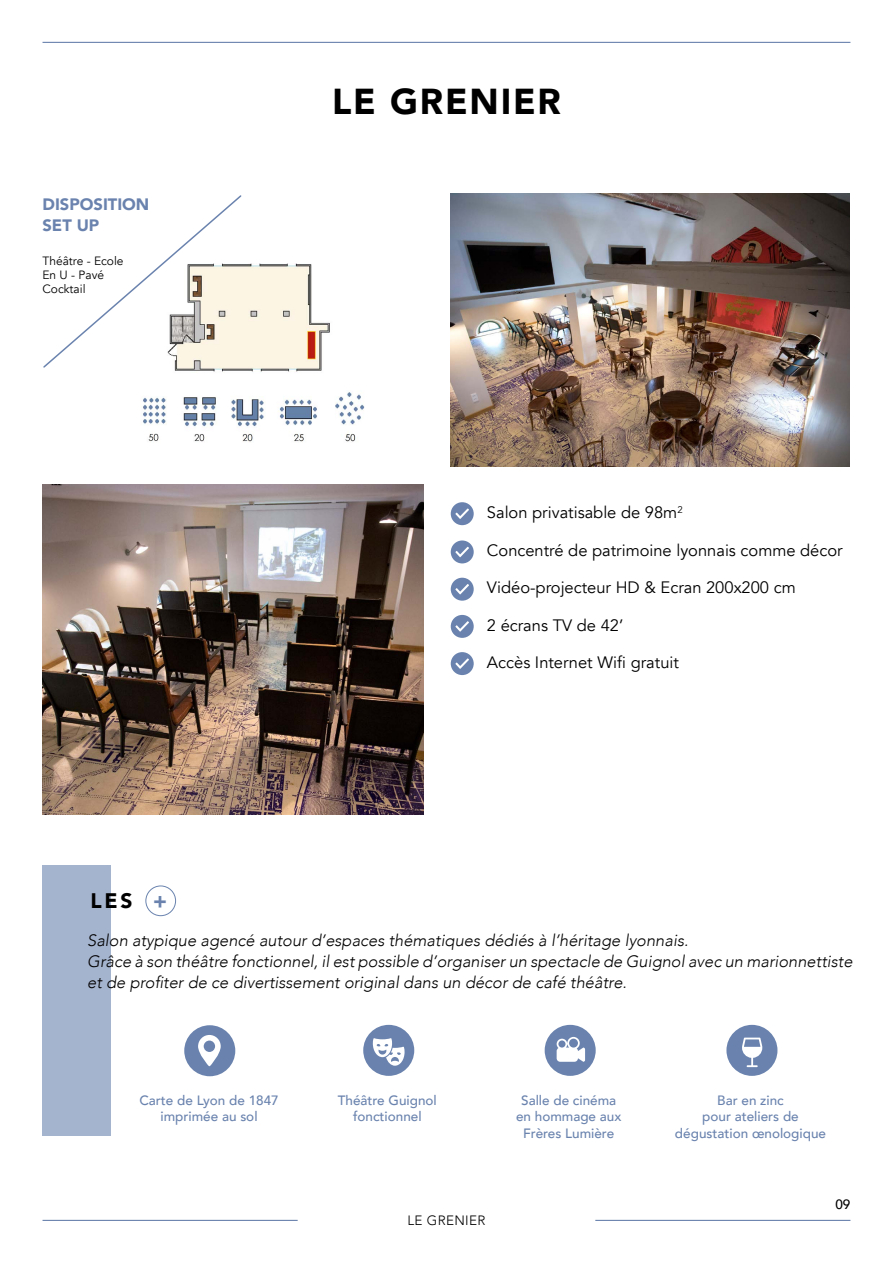
<style>
.page{position:relative;width:893px;height:1263px;background:#fff}
.page>*{position:absolute;margin:0;border:0;box-sizing:border-box;transform-origin:0 0}
.t1{font:900 36px "Avenir";letter-spacing:.05em;color:#000}
.t2{font:900 21px "Avenir";color:#000}
.t3{font:italic 300 16.5px/21px "Avenir";color:#000}
.t4{font:16.5px "Avenir";color:#000}
.t5{font:900 16.5px/21px "Avenir";color:#6a83ae}
.t6{font:500 13.5px/16.5px "Avenir";color:#6a83ae;text-align:center}
.t7{font:300 13.5px "Avenir";letter-spacing:.025em;color:#000}
.t8{font:500 13.5px "Avenir";color:#000}
.t9{font:12px/13.5px "Avenir";color:#000}
.s1{color:#6a83ae}
</style>
<div class="page">
<img style="left:451px;top:193px;width:398px;height:274px">
<img style="left:43px;top:485px;width:380px;height:329px">
<hr style="left:43px;top:42px;width:807px;height:1px;background:#6a83ae">
<hr style="left:43px;top:1220px;width:254px;height:1px;background:#6a83ae">
<hr style="left:596px;top:1220px;width:254px;height:1px;background:#6a83ae">
<div style="left:184px;top:1025px;width:51px;height:51px;background:#6a83ae;border-radius:50%"></div>
<div style="left:545px;top:1025px;width:51px;height:51px;background:#6a83ae;border-radius:50%"></div>
<div style="left:363px;top:1025px;width:51px;height:51px;background:#6a83ae;border-radius:50%"></div>
<div style="left:726px;top:1025px;width:51px;height:51px;background:#6a83ae;border-radius:50%"></div>
<div style="left:43px;top:865px;width:68px;height:270px;background:#a5b4ce"></div>
<div style="left:145px;top:885px;width:31px;height:31px;border:1px solid #6a83ae;border-radius:50%"></div>
<svg style="left:451px;top:502px;width:23px;height:23px"></svg>
<svg style="left:451px;top:540px;width:23px;height:23px"></svg>
<svg style="left:451px;top:578px;width:23px;height:23px"></svg>
<svg style="left:451px;top:652px;width:23px;height:23px"></svg>
<svg style="left:451px;top:615px;width:23px;height:23px"></svg>
<img style="left:142px;top:263px;width:223px;height:179px">
<svg style="left:43px;top:195px;width:200px;height:174px"></svg>
<svg style="left:198px;top:1035px;width:23px;height:31px"></svg>
<svg style="left:557px;top:1037px;width:28px;height:25px"></svg>
<svg style="left:373px;top:1038px;width:32px;height:28px"></svg>
<svg style="left:742px;top:1037px;width:20px;height:30px"></svg>
<p class="t5" style="left:43px;top:193px;width:108px">DISPOSITION<br>SET UP</p>
<p class="t9" style="left:43px;top:255px;width:83px">Théâtre - Ecole<br>En U - Pavé<br>Cocktail</p>
<h1 class="t1" style="left:332px;top:70px;width:230px">LE GRENIER</h1>
<p class="t4" style="left:487px;top:503px;width:197px">Salon privatisable de 98m<sup>2</sup></p>
<p class="t4" style="left:487px;top:540px;width:357px">Concentré de patrimoine lyonnais comme décor</p>
<p class="t4" style="left:487px;top:578px;width:310px">Vidéo-projecteur HD &amp; Ecran 200x200 cm</p>
<p class="t4" style="left:487px;top:615px;width:138px">2 écrans TV de 42’</p>
<p class="t4" style="left:487px;top:653px;width:193px">Accès Internet Wifi gratuit</p>
<p class="t2" style="left:91px;top:882px;width:78px">LES <span class="s1">+</span></p>
<p class="t3" style="left:87px;top:930px;width:767px">Salon atypique agencé autour d’espaces thématiques dédiés à l’héritage lyonnais.<br>Grâce à son théâtre fonctionnel, il est possible d’organiser un spectacle de Guignol avec un marionnettiste et de profiter de ce divertissement original dans un décor de café théâtre.</p>
<p class="t6" style="left:139px;top:1091px;width:141px">Carte de Lyon de 1847 imprimée au sol</p>
<p class="t6" style="left:338px;top:1091px;width:101px">Théâtre Guignol fonctionnel</p>
<p class="t6" style="left:516px;top:1091px;width:107px">Salle de cinéma en hommage aux<br>Frères Lumière</p>
<p class="t6" style="left:675px;top:1091px;width:153px">Bar en zinc<br>pour ateliers de dégustation œnologique</p>
<p class="t7" style="left:408px;top:1212px;width:79px">LE GRENIER</p>
<p class="t8" style="left:835px;top:1192px;width:17px">09</p>
</div>
